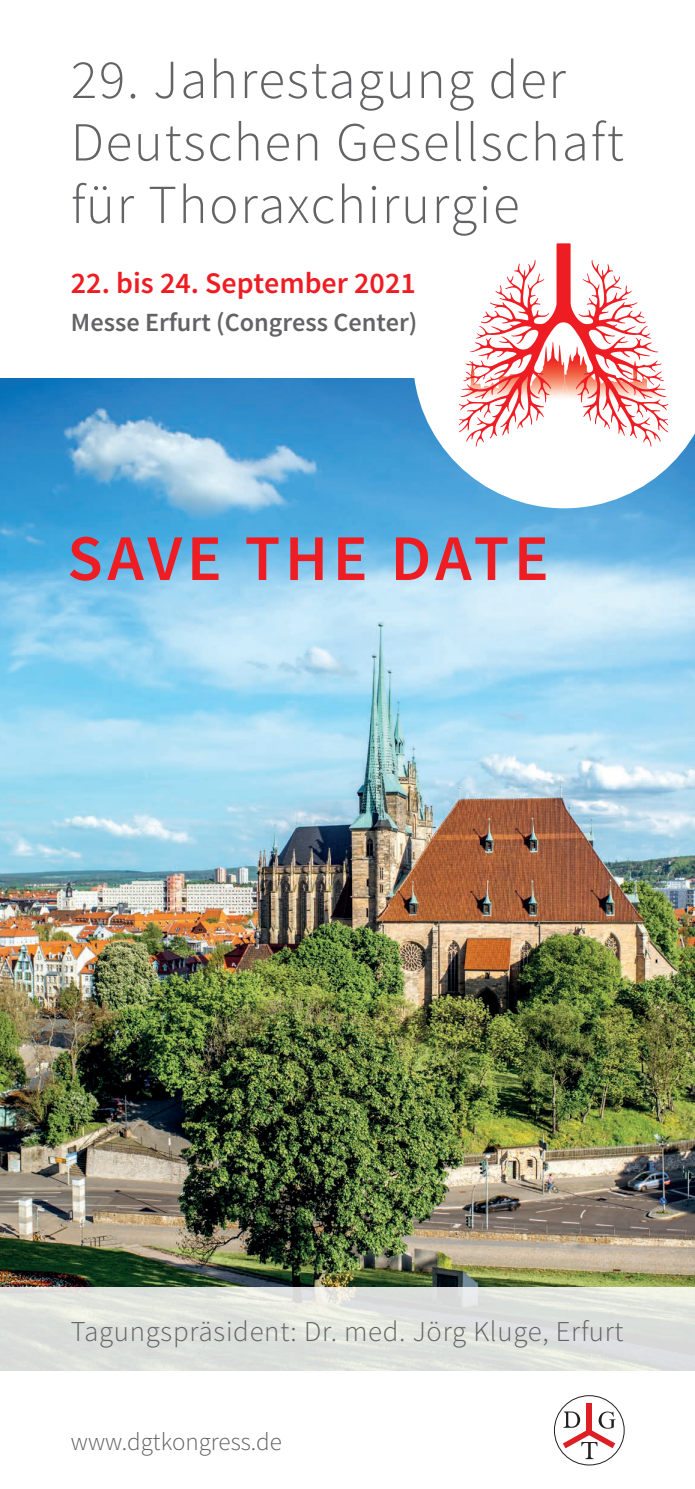
<style>
.page{position:relative;width:695px;height:1489px;background:#fff}
.page>*{position:absolute;margin:0;border:0;box-sizing:border-box;transform-origin:0 0}
.t1{font:600 65px "Source Sans Pro";letter-spacing:.075em;color:#ee1d23}
.t2{font:300 55px/62.5px "Source Sans Pro";letter-spacing:.03em;color:#636366}
.t3{font:600 30px "Source Sans Pro";color:#ee1d23}
.t4{font:300 28.75px "Source Sans Pro";letter-spacing:.025em;color:#636366}
.t5{font:600 26.25px "Source Sans Pro";color:#636366}
.t6{font:300 25px "Source Sans Pro";color:#636366}
</style>
<div class="page">
<img style="left:0;top:378px;width:694px;height:909px">
<svg style="left:413px;top:378px;width:281px;height:130px"></svg>
<svg style="left:452px;top:253px;width:222px;height:200px"></svg>
<svg style="left:0;top:1287px;width:694px;height:84px;background:#dfe2dd"></svg>
<div style="left:554px;top:1395px;width:70px;height:70px;border:1px solid #231f20;border-radius:50%"></div>
<div style="left:586px;top:1402px;width:5px;height:30px;background:#dd1f25"></div>
<svg style="left:562px;top:1411px;width:53px;height:47px"></svg>
<p class="t2" style="left:71px;top:49px;width:554px">29. Jahrestagung der<br>Deutschen Gesellschaft für Thoraxchirurgie</p>
<p class="t3" style="left:71px;top:264px;width:346px">22. bis 24. September 2021</p>
<p class="t5" style="left:71px;top:305px;width:348px">Messe Erfurt (Congress Center)</p>
<p class="t1" style="left:67px;top:517px;width:482px">SAVE THE DATE</p>
<p class="t4" style="left:71px;top:1313px;width:554px">Tagungspräsident: Dr. med. Jörg Kluge, Erfurt</p>
<p class="t6" style="left:71px;top:1426px;width:212px">www.dgtkongress.de</p>
</div>
